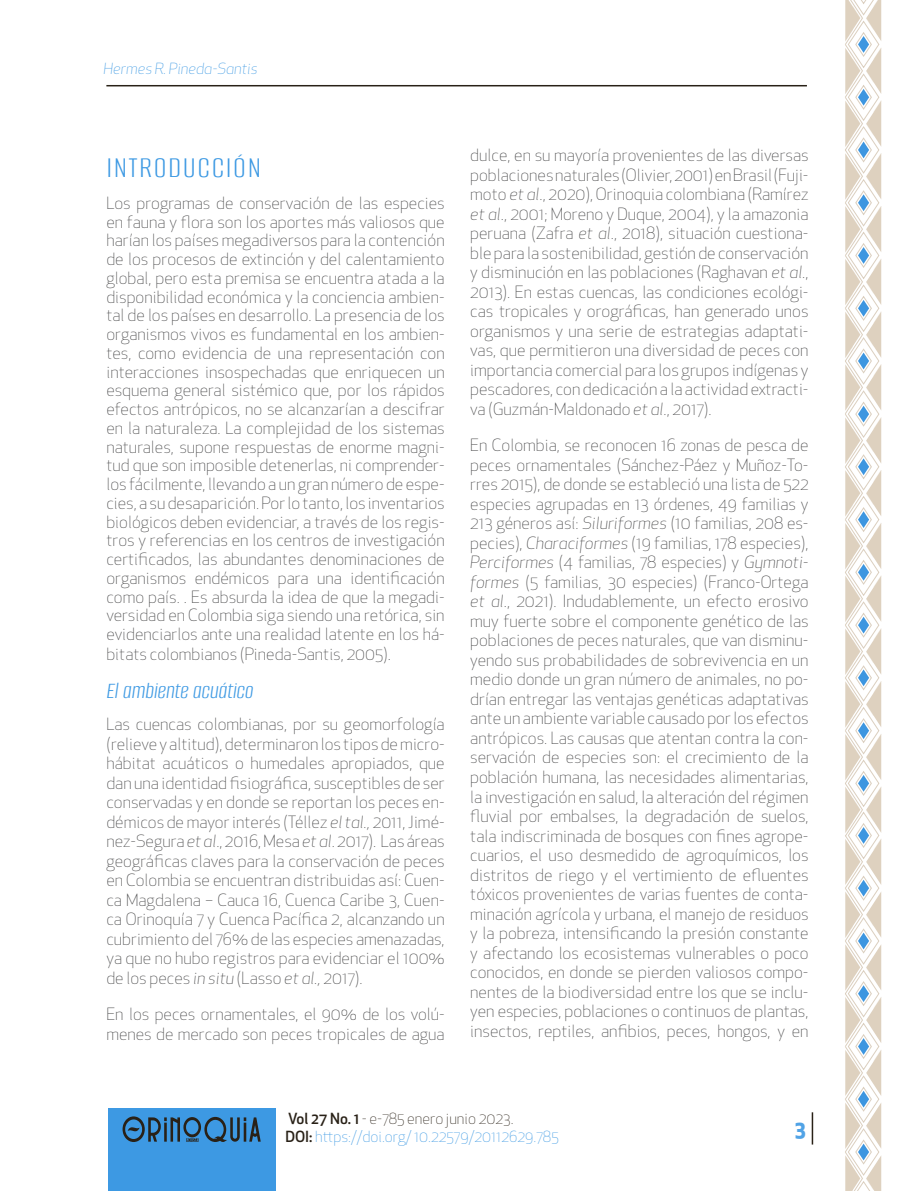
<style>
.page{position:relative;width:915px;height:1191px;background:#fff}
.page>*{position:absolute;margin:0;border:0;box-sizing:border-box;transform-origin:0 0}
.Subtitulo{font:300 31.5px "Alumni Sans";letter-spacing:.05em;color:#3d99e3}
.subtitulo_2{font:italic 300 24px "Alumni Sans";color:#3d99e3}
.t1{font:700 21px "Apex New";color:#51a3e6}
.Cuerpo_de_texto{font:300 16.5px/19.5px "Apex New";color:#3e3e3f;text-align:justify}
.t2{font:300 15px/18px "Apex New";color:#3d99e3}
.t3{font:italic 300 15px "Apex New";color:#3d99e3}
.s1{font-style:italic}
.s2{font-weight:500;color:#292117}
.s3{color:#292117}
</style>
<div class="page">
<div style="left:108px;top:1108px;width:167px;height:83px;background:#3d99e3"></div>
<hr style="left:106px;top:85px;width:700px;height:1px;background:#292117">
<hr style="left:811px;top:1112px;width:1px;height:32px;background:#292117">
<svg style="left:122px;top:1116px;width:138px;height:26px"></svg>
<svg style="left:845px;top:0;width:35px;height:1191px"></svg>
<p class="t3" style="left:104px;top:59px;width:155px">Hermes R. Pineda-Santis</p>
<p class="Subtitulo" style="left:106px;top:151px;width:156px">INTRODUCCIÓN</p>
<p class="Cuerpo_de_texto" style="left:106px;top:193px;width:340px;line-height:18.8px">Los programas de conservación de las especies en fauna y flora son los aportes más valiosos que harían los países megadiversos para la contención de los procesos de extinción y del calentamiento global, pero esta premisa se encuentra atada a la disponibilidad económica y la conciencia ambien&shy;tal de los países en desarrollo. La presencia de los organismos vivos es fundamental en los ambien&shy;tes, como evidencia de una representación con interacciones insospechadas que enriquecen un esquema general sistémico que, por los rápidos efectos antrópicos, no se alcanzarían a descifrar en la naturaleza. La complejidad de los sistemas naturales, supone respuestas de enorme magni&shy;tud que son imposible detenerlas, ni comprender&shy;los fácilmente, llevando a un gran número de espe&shy;cies, a su desaparición. Por lo tanto, los inventarios biológicos deben evidenciar, a través de los regis&shy;tros y referencias en los centros de investigación certificados, las abundantes denominaciones de organismos endémicos para una identificación como país. . Es absurda la idea de que la megadi&shy;versidad en Colombia siga siendo una retórica, sin evidenciarlos ante una realidad latente en los há&shy;bitats colombianos (Pineda-Santis, 2005).</p>
<p class="subtitulo_2" style="left:106px;top:678px;width:149px">El ambiente acuático</p>
<p class="Cuerpo_de_texto" style="left:106px;top:714px;width:340px">Las cuencas colombianas, por su geomorfología (relieve y altitud), determinaron los tipos de micro&shy;hábitat acuáticos o humedales apropiados, que dan una identidad fisiográfica, susceptibles de ser conservadas y en donde se reportan los peces en&shy;démicos de mayor interés (Téllez <span class="s1">el tal.,</span> 2011, Jimé&shy;nez-Segura <span class="s1">et al</span>., 2016, Mesa <span class="s1">et al</span>. 2017). Las áreas geográficas claves para la conservación de peces en Colombia se encuentran distribuidas así: Cuen&shy;ca Magdalena – Cauca 16, Cuenca Caribe 3, Cuen&shy;ca Orinoquía 7 y Cuenca Pacífica 2, alcanzando un cubrimiento del 76% de las especies amenazadas, ya que no hubo registros para evidenciar el 100% de los peces <span class="s1">in situ</span> (Lasso <span class="s1">et al.,</span> 2017).</p>
<p class="Cuerpo_de_texto" style="left:106px;top:1004px;width:340px">En los peces ornamentales, el 90% de los volú&shy;menes de mercado son peces tropicales de agua</p>
<p class="Cuerpo_de_texto" style="left:470px;top:146px;width:340px">dulce, en su mayoría provenientes de las diversas poblaciones naturales (Olivier, 2001) en Brasil (Fuji&shy;moto <span class="s1">et al</span>., 2020), Orinoquia colombiana (Ramírez <span class="s1">et al</span>., 2001; Moreno y Duque, 2004), y la amazonia peruana (Zafra <span class="s1">et al</span>., 2018), situación cuestiona&shy;ble para la sostenibilidad, gestión de conservación y disminución en las poblaciones (Raghavan <span class="s1">et al</span>., 2013). En estas cuencas, las condiciones ecológi&shy;cas tropicales y orográficas, han generado unos organismos y una serie de estrategias adaptati&shy;vas, que permitieron una diversidad de peces con importancia comercial para los grupos indígenas y pescadores, con dedicación a la actividad extracti&shy;va (Guzmán-Maldonado <span class="s1">et al</span>., 2017).</p>
<p class="Cuerpo_de_texto" style="left:470px;top:436px;width:340px">En Colombia, se reconocen 16 zonas de pesca de peces ornamentales (Sánchez-Páez y Muñoz-To&shy;rres 2015), de donde se estableció una lista de 522 especies agrupadas en 13 órdenes, 49 familias y 213 géneros así: <span class="s1">Siluriformes</span> (10 familias, 208 es&shy;pecies), <span class="s1">Characiformes</span> (19 familias, 178 especies), <span class="s1">Perciformes</span> (4 familias, 78 especies) y <span class="s1">Gymnoti&shy;formes</span> (5 familias, 30 especies) (Franco-Ortega <span class="s1">et al</span>., 2021). Indudablemente, un efecto erosivo muy fuerte sobre el componente genético de las poblaciones de peces naturales, que van disminu&shy;yendo sus probabilidades de sobrevivencia en un medio donde un gran número de animales, no po&shy;drían entregar las ventajas genéticas adaptativas ante un ambiente variable causado por los efectos antrópicos. Las causas que atentan contra la con&shy;servación de especies son: el crecimiento de la población humana, las necesidades alimentarias, la investigación en salud, la alteración del régimen fluvial por embalses, la degradación de suelos, tala indiscriminada de bosques con fines agrope&shy;cuarios, el uso desmedido de agroquímicos, los distritos de riego y el vertimiento de efluentes tóxicos provenientes de varias fuentes de conta&shy;minación agrícola y urbana, el manejo de residuos y la pobreza, intensificando la presión constante y afectando los ecosistemas vulnerables o poco conocidos, en donde se pierden valiosos compo&shy;nentes de la biodiversidad entre los que se inclu&shy;yen especies, poblaciones o continuos de plantas, insectos, reptiles, anfibios, peces, hongos, y en</p>
<p class="t2" style="left:285px;top:1109px;width:275px"><span class="s2">Vol 27 No. 1</span> <span class="s3">- e-785 enero junio 2023.<br></span><span class="s2">DOI:</span> https://doi.org/ 10.22579/20112629.785</p>
<p class="t1" style="left:794px;top:1113px;width:13px">3</p>
</div>
